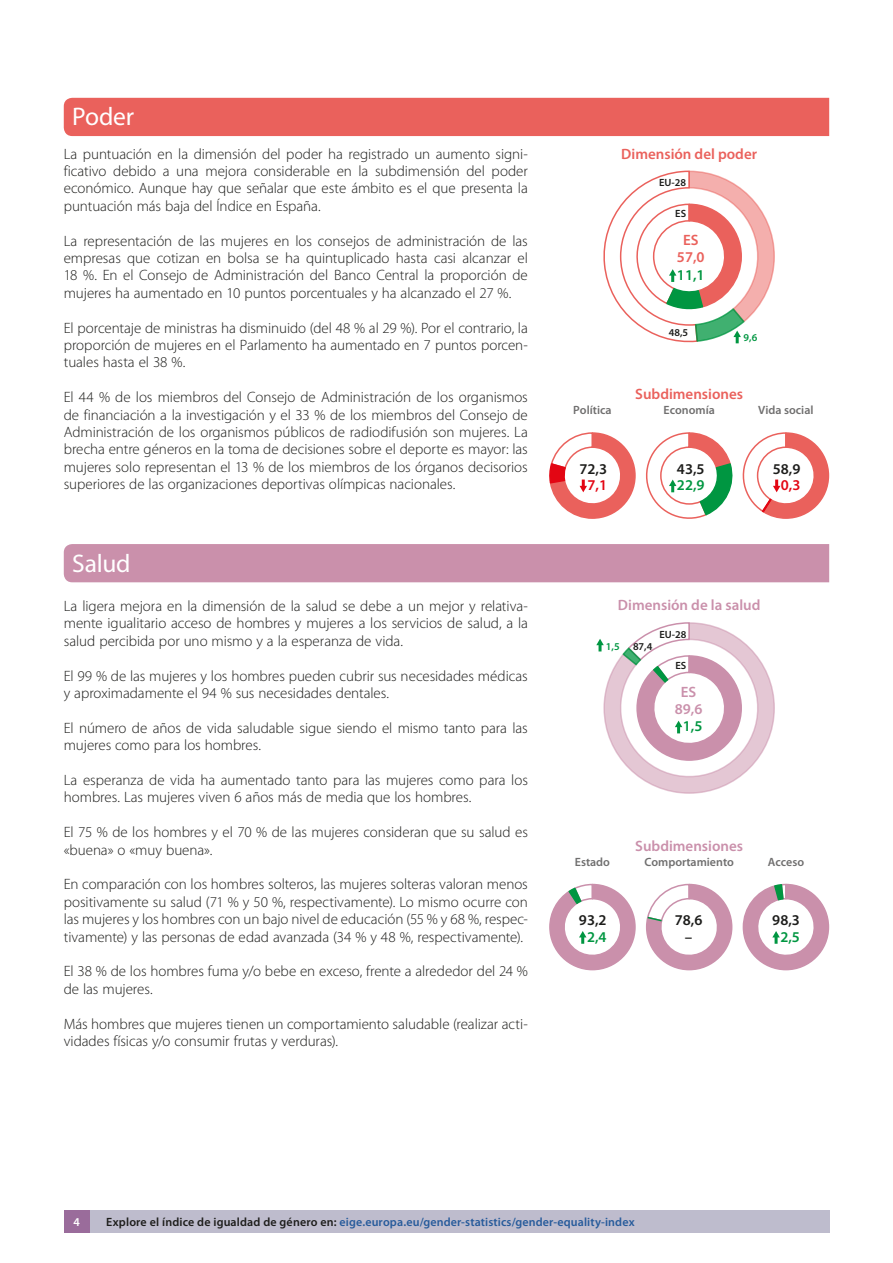
<style>
.page{position:relative;width:893px;height:1263px;background:#fff}
.page>*{position:absolute;margin:0;border:0;box-sizing:border-box;transform-origin:0 0}
.title_2_nn_P{font:25.5px "Myriad Pro";letter-spacing:-.01em;color:#fff}
.title_2_nn_H{font:25.5px "Myriad Pro";letter-spacing:-.01em;color:#fff}
.body{font:300 15px/17.4px "Myriad Pro";letter-spacing:-.005em;color:#1d1d1b;text-align:justify}
.t1{font:600 15px "Myriad Pro";color:#ca90ab}
.t2{font:600 15px "Myriad Pro";color:#ea615c}
.t3{font:600 15px "Myriad Pro";color:#1d1d1b}
.t4{font:600 15px "Myriad Pro";color:#009641}
.t5{font:600 15px "Myriad Pro";color:#e30613}
.t6{font:600 12px "Myriad Pro";letter-spacing:.01em;color:#275b9b}
.t7{font:600 12px "Myriad Pro";color:#706f6f}
.t8{font:600 12px "Myriad Pro";color:#fff}
.t9{font:600 10.5px "Myriad Pro";color:#1d1d1b}
.t10{font:600 10.5px "Myriad Pro";color:#009641}
.s1{color:#1d1d1b}
</style>
<div class="page">
<div style="left:66px;top:1210px;width:763px;height:22px;background:#bebccd"></div>
<div style="left:64px;top:1210px;width:25px;height:22px;background:#9a6c9b"></div>
<div style="left:64px;top:98px;width:765px;height:38px;background:#ea615c"></div>
<div style="left:64px;top:544px;width:765px;height:38px;background:#ca90ab"></div>
<svg style="left:549px;top:432px;width:280px;height:87px"></svg>
<svg style="left:603px;top:170px;width:172px;height:174px"></svg>
<svg style="left:646px;top:883px;width:87px;height:87px"></svg>
<svg style="left:549px;top:883px;width:87px;height:87px"></svg>
<svg style="left:742px;top:883px;width:87px;height:87px"></svg>
<svg style="left:596px;top:622px;width:179px;height:172px"></svg>
<p class="title_2_nn_P" style="left:72px;top:101px;width:63px">Poder</p>
<p class="body" style="left:64px;top:145px;width:466px">La puntuación en la dimensión del poder ha registrado un aumento signi&shy;ficativo debido a una mejora considerable en la subdimensión del poder económico. Aunque hay que señalar que este ámbito es el que presenta la puntuación más baja del Índice en España.</p>
<p class="body" style="left:64px;top:232px;width:466px">La representación de las mujeres en los consejos de administración de las empresas que cotizan en bolsa se ha quintuplicado hasta casi alcanzar el 18 %. En el Consejo de Administración del Banco Central la proporción de mujeres ha aumentado en 10 puntos porcentuales y ha alcanzado el 27 %.</p>
<p class="body" style="left:64px;top:319px;width:466px">El porcentaje de ministras ha disminuido (del 48 % al 29 %). Por el contrario, la proporción de mujeres en el Parlamento ha aumentado en 7 puntos porcen&shy;tuales hasta el 38 %.</p>
<p class="body" style="left:64px;top:389px;width:466px">El 44 % de los miembros del Consejo de Administración de los organismos de financiación a la investigación y el 33 % de los miembros del Consejo de Administración de los organismos públicos de radiodifusión son mujeres. La brecha entre géneros en la toma de decisiones sobre el deporte es mayor: las mujeres solo representan el 13 % de los miembros de los órganos decisorios superiores de las organizaciones deportivas olímpicas nacionales.</p>
<p class="title_2_nn_H" style="left:72px;top:547px;width:60px">Salud</p>
<p class="body" style="left:64px;top:597px;width:466px">La ligera mejora en la dimensión de la salud se debe a un mejor y relativa&shy;mente igualitario acceso de hombres y mujeres a los servicios de salud, a la salud percibida por uno mismo y a la esperanza de vida.</p>
<p class="body" style="left:64px;top:667px;width:466px">El 99 % de las mujeres y los hombres pueden cubrir sus necesidades médicas y aproximadamente el 94 % sus necesidades dentales.</p>
<p class="body" style="left:64px;top:719px;width:465px">El número de años de vida saludable sigue siendo el mismo tanto para las mujeres como para los hombres.</p>
<p class="body" style="left:64px;top:771px;width:466px">La esperanza de vida ha aumentado tanto para las mujeres como para los hombres. Las mujeres viven 6 años más de media que los hombres.</p>
<p class="body" style="left:64px;top:824px;width:466px">El 75 % de los hombres y el 70 % de las mujeres consideran que su salud es «buena» o «muy buena».</p>
<p class="body" style="left:64px;top:876px;width:466px">En comparación con los hombres solteros, las mujeres solteras valoran menos positivamente su salud (71 % y 50 %, respectivamente). Lo mismo ocurre con las mujeres y los hombres con un bajo nivel de educación (55 % y 68 %, respec&shy;tivamente) y las personas de edad avanzada (34 % y 48 %, respectivamente).</p>
<p class="body" style="left:64px;top:963px;width:466px">El 38 % de los hombres fuma y/o bebe en exceso, frente a alrededor del 24 % de las mujeres.</p>
<p class="body" style="left:64px;top:1015px;width:466px">Más hombres que mujeres tienen un comportamiento saludable (realizar acti&shy;vidades físicas y/o consumir frutas y verduras).</p>
<p class="t2" style="left:621px;top:144px;width:137px">Dimensión del poder</p>
<p class="t9" style="left:659px;top:176px;width:28px">EU-28</p>
<p class="t9" style="left:675px;top:207px;width:12px">ES</p>
<p class="t2" style="left:683px;top:231px;width:17px">ES</p>
<p class="t4" style="left:677px;top:265px;width:29px">11,1</p>
<p class="t2" style="left:677px;top:248px;width:29px">57,0</p>
<p class="t9" style="left:669px;top:326px;width:21px">48,5</p>
<p class="t10" style="left:744px;top:331px;width:15px">9,6</p>
<p class="t2" style="left:635px;top:385px;width:109px">Subdimensiones</p>
<p class="t7" style="left:573px;top:403px;width:40px">Política</p>
<p class="t7" style="left:663px;top:403px;width:53px">Economía</p>
<p class="t7" style="left:758px;top:403px;width:57px">Vida social</p>
<p class="t3" style="left:579px;top:459px;width:29px">72,3</p>
<p class="t5" style="left:587px;top:476px;width:21px">7,1</p>
<p class="t3" style="left:677px;top:459px;width:29px">43,5</p>
<p class="t4" style="left:677px;top:476px;width:29px">22,9</p>
<p class="t3" style="left:773px;top:459px;width:29px">58,9</p>
<p class="t5" style="left:781px;top:476px;width:21px">0,3</p>
<p class="t1" style="left:618px;top:596px;width:144px">Dimensión de la salud</p>
<p class="t9" style="left:659px;top:627px;width:28px">EU-28</p>
<p class="t10" style="left:606px;top:639px;width:15px">1,5</p>
<p class="t9" style="left:633px;top:640px;width:21px">87,4</p>
<p class="t9" style="left:675px;top:659px;width:12px">ES</p>
<p class="t1" style="left:681px;top:682px;width:17px">ES</p>
<p class="t4" style="left:683px;top:717px;width:21px">1,5</p>
<p class="t1" style="left:675px;top:699px;width:29px">89,6</p>
<p class="t1" style="left:635px;top:836px;width:109px">Subdimensiones</p>
<p class="t7" style="left:575px;top:854px;width:37px">Estado</p>
<p class="t7" style="left:644px;top:854px;width:91px">Comportamiento</p>
<p class="t7" style="left:768px;top:854px;width:38px">Acceso</p>
<p class="t3" style="left:579px;top:910px;width:29px">93,2</p>
<p class="t4" style="left:587px;top:927px;width:21px">2,4</p>
<p class="t3" style="left:675px;top:910px;width:29px">78,6</p>
<p class="t3" style="left:685px;top:927px;width:9px">–</p>
<p class="t3" style="left:772px;top:910px;width:29px">98,3</p>
<p class="t4" style="left:780px;top:927px;width:21px">2,5</p>
<p class="t8" style="left:73px;top:1215px;width:8px">4</p>
<p class="t6" style="left:106px;top:1215px;width:530px"><span class="s1">Explore el índice de igualdad de género en:</span> eige.europa.eu/gender-statistics/gender-equality-index</p>
</div>
